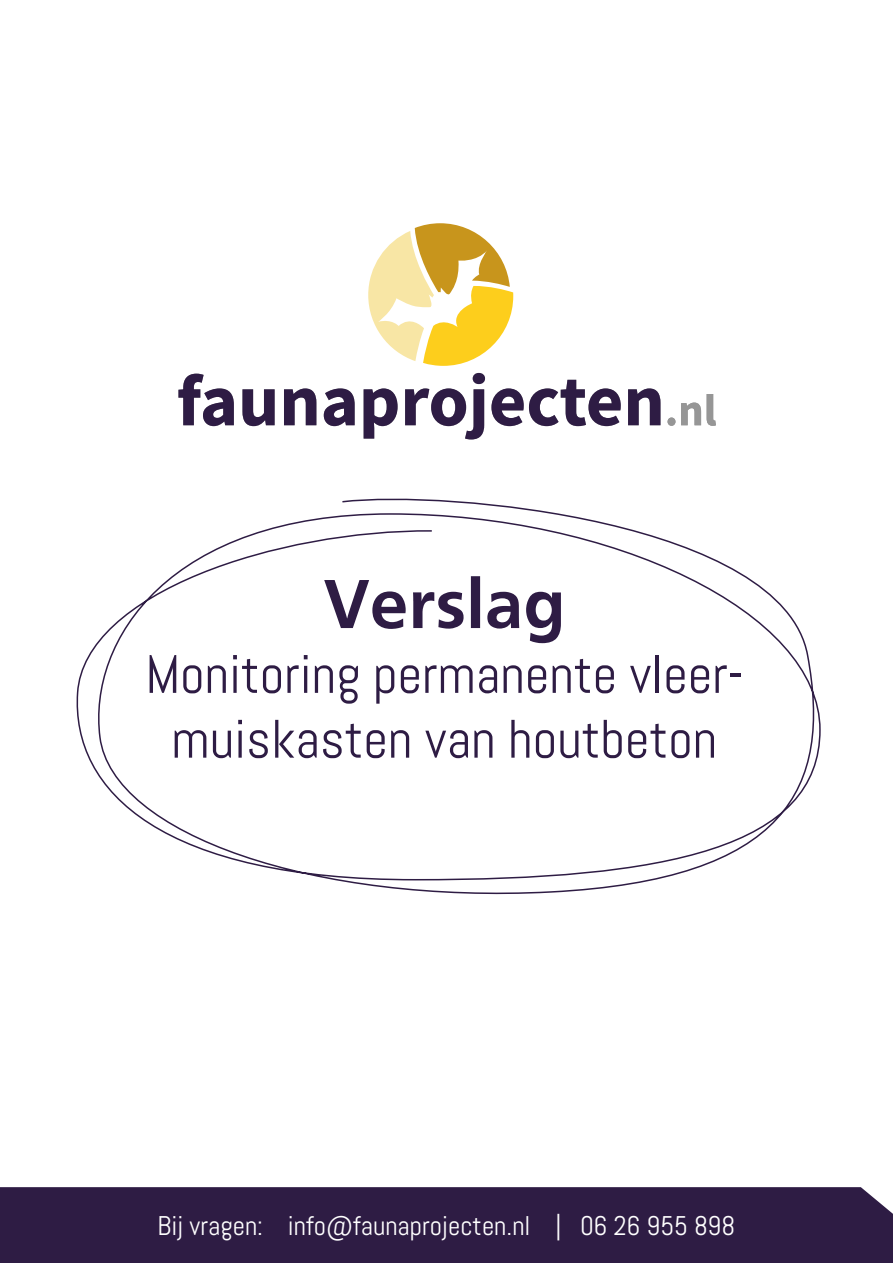
<style>
.page{position:relative;width:893px;height:1263px;background:#fff}
.page>*{position:absolute;margin:0;border:0;box-sizing:border-box;transform-origin:0 0}
.t1{font:700 72px "Frutiger";color:#2e1c44}
.t2{font:54px/64.8px "Abel";color:#2e1c44;text-align:center}
.t3{font:27px "Abel";color:#fff}
</style>
<div class="page">
<div style="left:0;top:1187px;width:893px;height:76px;background:#2e1c44"></div>
<svg style="left:178px;top:374px;width:56px;height:52px"></svg>
<svg style="left:242px;top:389px;width:33px;height:37px"></svg>
<svg style="left:284px;top:388px;width:32px;height:37px"></svg>
<svg style="left:324px;top:388px;width:31px;height:38px"></svg>
<svg style="left:364px;top:388px;width:34px;height:51px"></svg>
<svg style="left:405px;top:373px;width:80px;height:66px"></svg>
<svg style="left:491px;top:380px;width:130px;height:46px"></svg>
<svg style="left:628px;top:388px;width:32px;height:37px"></svg>
<div style="left:668px;top:417px;width:7px;height:9px;background:#969696;border-radius:50%"></div>
<svg style="left:681px;top:403px;width:20px;height:22px"></svg>
<svg style="left:707px;top:394px;width:9px;height:32px"></svg>
<svg style="left:368px;top:223px;width:145px;height:143px"></svg>
<svg style="left:76px;top:498px;width:745px;height:397px"></svg>
<h1 class="t1" style="left:323px;top:562px;width:243px">Verslag</h1>
<p class="t2" style="left:145px;top:642px;width:600px">Monitoring permanente vleer&shy;muiskasten van houtbeton</p>
<p class="t3" style="left:158px;top:1208px;width:579px">Bij vragen: info@faunaprojecten.nl | 06 26 955 898</p>
</div>
